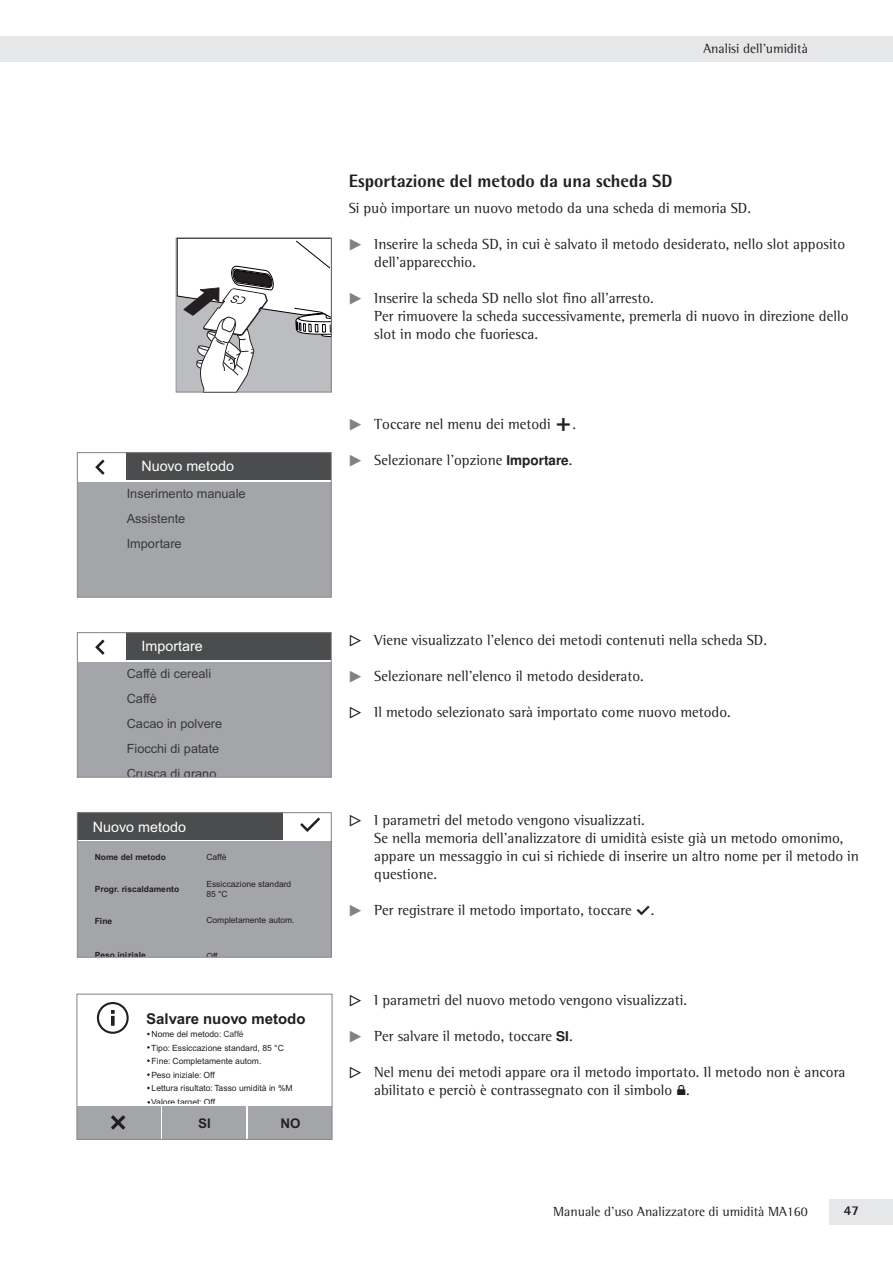
<style>
.page{position:relative;width:893px;height:1263px;background:#fff}
.page>*{position:absolute;margin:0;border:0;box-sizing:border-box;transform-origin:0 0}
.t1{font:800 18px "Sartorius Rotis Sans 2013";color:#231f20}
.t2{font:15px/18px "Sartorius Rotis Mail 2013";color:#231f20}
.t3{font:700 15px "Arial";color:#231f20}
.t4{font:14.25px "Arial";color:#fff}
.t5{font:13.5px "Sartorius Rotis Mail 2013";color:#231f20}
.t6{font:800 13.5px "Sartorius Rotis Sans 2013";color:#231f20}
.t7{font:700 13.35px "Arial";color:#231f20}
.t8{font:12.75px/25px "Arial";color:#383839}
.t9{font:8.55px/13.6px "Arial";color:#231f20}
.t10{font:700 8.55px "Arial";color:#231f20}
.s1{color:#383839}
.s2{font-family:"Pik 6";color:#808285}
.s3{font-family:"phoenix SQP";font-size:18px}
.s4{font-family:"Free Sans";font-weight:700;font-size:13.5px}
.s5{font-family:"Pik 6"}
</style>
<div class="page">
<div style="left:0;top:36px;width:893px;height:26px;background:#e6e7e9"></div>
<div style="left:829px;top:1199px;width:64px;height:26px;background:#e6e7e9"></div>
<svg style="left:178px;top:240px;width:152px;height:150px"></svg>
<div style="left:176px;top:238px;width:156px;height:154px;border:1px solid #808285"></div>
<div style="left:78px;top:482px;width:253px;height:114px;background:#a4a5a9"></div>
<div style="left:126px;top:453px;width:205px;height:27px;background:#4b4c4d"></div>
<svg style="left:95px;top:460px;width:9px;height:15px"></svg>
<div style="left:77px;top:452px;width:255px;height:146px;border:1px solid #808285"></div>
<div style="left:78px;top:662px;width:253px;height:114px;background:#a4a5a9"></div>
<div style="left:126px;top:633px;width:205px;height:27px;background:#4b4c4d"></div>
<svg style="left:95px;top:640px;width:9px;height:15px"></svg>
<div style="left:77px;top:632px;width:255px;height:146px;border:1px solid #808285"></div>
<div style="left:78px;top:842px;width:253px;height:115px;background:#a4a5a9"></div>
<div style="left:78px;top:813px;width:205px;height:27px;background:#4b4c4d"></div>
<svg style="left:300px;top:818px;width:20px;height:14px"></svg>
<div style="left:77px;top:812px;width:255px;height:146px;border:1px solid #808285"></div>
<svg style="left:97px;top:1002px;width:32px;height:32px"></svg>
<div style="left:249px;top:1107px;width:83px;height:32px;background:#a4a5a9"></div>
<div style="left:77px;top:1107px;width:83px;height:32px;background:#a4a5a9"></div>
<div style="left:163px;top:1107px;width:83px;height:32px;background:#a4a5a9"></div>
<svg style="left:111px;top:1115px;width:14px;height:14px"></svg>
<div style="left:77px;top:994px;width:255px;height:146px;border:1px solid #808285"></div>
<p class="t5" style="left:703px;top:41px;width:106px">Analisi dell’umidità</p>
<p class="t4" style="left:142px;top:458px;width:94px">Nuovo metodo</p>
<p class="t8" style="left:127px;top:481px;width:120px">Inserimento manuale<br>Assistente<br>Importare</p>
<p class="t4" style="left:142px;top:636px;width:63px">Importare</p>
<p class="t8" style="left:127px;top:660px;width:97px">Caffè di cereali<br>Caffè<br>Cacao in polvere<br>Fiocchi di patate<br>Crusca di grano</p>
<p class="t4" style="left:93px;top:817px;width:95px">Nuovo metodo</p>
<p class="t10" style="left:95px;top:851px;width:73px">Nome del metodo</p>
<p class="t9" style="left:206px;top:850px;width:22px">Caffè</p>
<p class="t10" style="left:95px;top:883px;width:86px">Progr. riscaldamento</p>
<p class="t10" style="left:95px;top:915px;width:19px">Fine</p>
<p class="t10" style="left:95px;top:949px;width:52px">Peso iniziale</p>
<p class="t9" style="left:206px;top:879px;width:86px;line-height:10.2px">Essiccazione standard<br>85 °C</p>
<p class="t9" style="left:206px;top:913px;width:90px">Completamente autom.</p>
<p class="t9" style="left:206px;top:949px;width:13px">Off</p>
<p class="t3" style="left:146px;top:1010px;width:161px">Salvare nuovo metodo</p>
<p class="t9" style="left:151px;top:1027px;width:143px">Nome del metodo: <span class="s1">Caffé<br></span>Tipo: Essiccazione standard, 85 °C<br>Fine: Completamente autom.<br>Peso iniziale: Off<br>Lettura risultato: Tasso umidità in %M<br>Valore target: Off</p>
<p class="t7" style="left:198px;top:1115px;width:14px">SI</p>
<p class="t7" style="left:280px;top:1115px;width:22px">NO</p>
<p class="t1" style="left:349px;top:169px;width:325px">Esportazione del metodo da una scheda SD</p>
<p class="t2" style="left:349px;top:199px;width:402px">Si può importare un nuovo metodo da una scheda di memoria SD.</p>
<p class="t2" style="left:374px;top:235px;width:473px;text-indent:-26px"><span class="s2">t</span> Inserire la scheda SD, in cui è salvato il metodo desiderato, nello slot apposito dell’apparecchio.</p>
<p class="t2" style="left:374px;top:289px;width:476px;text-indent:-26px"><span class="s2">t</span> Inserire la scheda SD nello slot fino all’arresto.<br>Per rimuovere la scheda successivamente, premerla di nuovo in direzione dello slot in modo che fuoriesca.</p>
<p class="t2" style="left:349px;top:415px;width:227px"><span class="s2">t</span> Toccare nel menu dei metodi <span class="s3">+</span>.</p>
<p class="t2" style="left:349px;top:451px;width:224px"><span class="s2">t</span> Selezionare l’opzione <span class="s4">Importare</span>.</p>
<p class="t2" style="left:349px;top:631px;width:418px"><span class="s5">y</span> Viene visualizzato l’elenco dei metodi contenuti nella scheda SD.</p>
<p class="t2" style="left:349px;top:667px;width:295px"><span class="s2">t</span> Selezionare nell’elenco il metodo desiderato.</p>
<p class="t2" style="left:349px;top:703px;width:382px"><span class="s5">y</span> Il metodo selezionato sarà importato come nuovo metodo.</p>
<p class="t2" style="left:374px;top:811px;width:486px;text-indent:-26px"><span class="s5">y</span> I parametri del metodo vengono visualizzati.<br>Se nella memoria dell’analizzatore di umidità esiste già un metodo omonimo, appare un messaggio in cui si richiede di inserire un altro nome per il metodo in questione.</p>
<p class="t2" style="left:349px;top:901px;width:306px"><span class="s2">t</span> Per registrare il metodo importato, toccare <span class="s3">l</span>.</p>
<p class="t2" style="left:349px;top:991px;width:338px"><span class="s5">y</span> I parametri del nuovo metodo vengono visualizzati.</p>
<p class="t2" style="left:349px;top:1027px;width:224px"><span class="s2">t</span> Per salvare il metodo, toccare <span class="s4">SI</span>.</p>
<p class="t2" style="left:374px;top:1063px;width:473px;text-indent:-26px"><span class="s5">y</span> Nel menu dei metodi appare ora il metodo importato. Il metodo non è ancora abilitato e perciò è contrassegnato con il simbolo <span class="s3">H</span>.</p>
<p class="t5" style="left:553px;top:1203px;width:256px">Manuale d’uso Analizzatore di umidità MA160</p>
<p class="t6" style="left:844px;top:1202px;width:17px">47</p>
</div>
